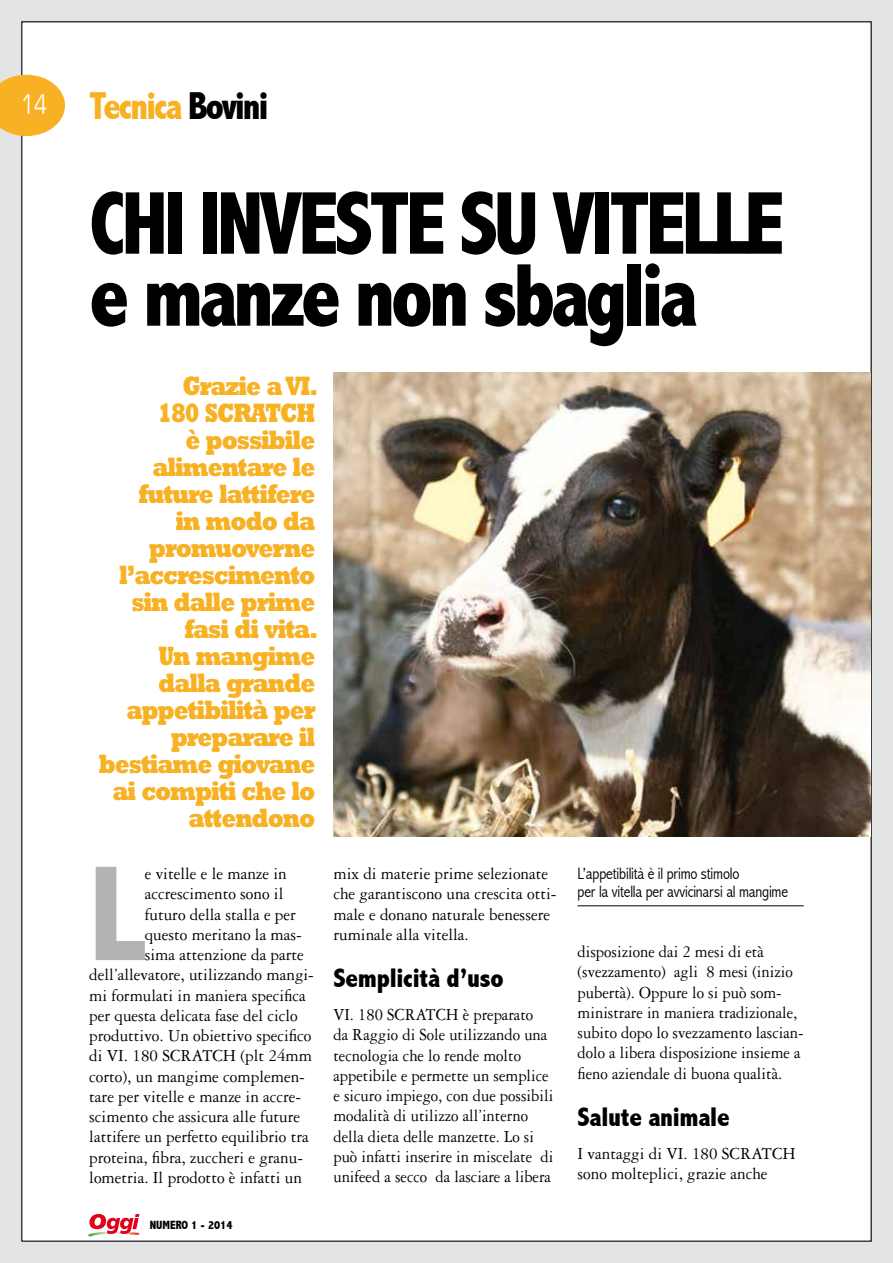
<style>
.page{position:relative;width:893px;height:1263px;background:#fff}
.page>*{position:absolute;margin:0;border:0;box-sizing:border-box;transform-origin:0 0}
.t1{font:800 condensed 136.95px "Abadi";color:#b1b3b4;scale:.95 1}
.t2{font:800 condensed 90px/72px "Abadi";letter-spacing:-.05em;color:#000;scale:.95 1}
.t3{font:800 condensed 39px "Abadi";letter-spacing:-.05em;color:#f8b122;scale:.95 1}
.t4{font:29.4px "Eurostile";color:#fff;scale:.71 1}
.t5{font:800 27px/27px "Rockwell Std";letter-spacing:-.05em;color:#f8b122;text-align:right;scale:.8 1}
.t6{font:800 condensed 27px "Abadi";letter-spacing:-.01em;color:#000}
.t7{font:18px/20.2px "Garamond 3 LT Std";color:#000;scale:.95 1}
.t8{font:18px/20.2px "Garamond 3 LT Std";color:#000;scale:.92 1}
.t9{font:300 condensed 16.5px/18px "Abadi";letter-spacing:-.01em;color:#000}
.t10{font:800 condensed 12px "Abadi";color:#000}
.s1{color:#000}
</style>
<div class="page">
<div style="left:0;top:0;width:893px;height:1263px;background:linear-gradient(to right,#e3e4e4,#e3e4e4)"></div>
<div style="left:22px;top:22px;width:849px;height:1219px;background:#fff"></div>
<svg style="left:0;top:75px;width:65px;height:61px;background:#f8bc44"></svg>
<svg style="left:88px;top:1214px;width:52px;height:22px"></svg>
<img style="left:333px;top:373px;width:538px;height:464px">
<hr style="left:578px;top:905px;width:226px;height:1px;background:#000">
<h3 class="t4" style="left:21px;top:89px;width:38px">14</h3>
<h3 class="t3" style="left:89px;top:83px;width:190px">Tecnica <span class="s1">Bovini</span></h3>
<h2 class="t2" style="left:89px;top:188px;width:733px">CHI INVESTE SU VITELLE e manze non sbaglia</h2>
<h3 class="t5" style="left:99px;top:372px;width:275px">Grazie a VI.<br>180 SCRATCH<br>è possibile alimentare le future lattifere<br>in modo da promuoverne l’accrescimento sin dalle prime fasi di vita.<br>Un mangime dalla grande appetibilità per preparare il bestiame giovane ai compiti che lo attendono</h3>
<h1 class="t1" style="left:89px;top:835px;width:59px">L</h1>
<p class="t7" style="left:145px;top:864px;width:151px">e vitelle e le manze in</p>
<p class="t7" style="left:145px;top:884px;width:147px">accrescimento sono il</p>
<p class="t7" style="left:145px;top:904px;width:160px">futuro della stalla e per</p>
<p class="t7" style="left:145px;top:924px;width:167px">questo meritano la mas-</p>
<p class="t7" style="left:145px;top:945px;width:169px">sima attenzione da parte</p>
<p class="t7" style="left:89px;top:965px;width:238px">dell’allevatore, utilizzando mangi-</p>
<p class="t7" style="left:89px;top:985px;width:230px">mi formulati in maniera specifica</p>
<p class="t7" style="left:89px;top:1005px;width:221px">per questa delicata fase del ciclo</p>
<p class="t7" style="left:89px;top:1026px;width:235px">produttivo. Un obiettivo specifico</p>
<p class="t7" style="left:89px;top:1046px;width:236px">di VI. 180 SCRATCH (plt 24mm</p>
<p class="t7" style="left:89px;top:1066px;width:228px">corto), un mangime complemen-</p>
<p class="t7" style="left:89px;top:1086px;width:224px">tare per vitelle e manze in accre-</p>
<p class="t7" style="left:89px;top:1107px;width:223px">scimento che assicura alle future</p>
<p class="t7" style="left:89px;top:1127px;width:232px">lattifere un perfetto equilibrio tra</p>
<p class="t7" style="left:89px;top:1147px;width:226px">proteina, fibra, zuccheri e granu-</p>
<p class="t7" style="left:89px;top:1167px;width:225px">lometria. Il prodotto è infatti un</p>
<p class="t10" style="left:150px;top:1218px;width:84px">NUMERO 1 - 2014</p>
<p class="t7" style="left:333px;top:864px;width:236px">mix di materie prime selezionate che garantiscono una crescita otti&shy;male e donano naturale benessere ruminale alla vitella.</p>
<h3 class="t6" style="left:333px;top:962px;width:172px">Semplicità d’uso</h3>
<p class="t8" style="left:333px;top:1005px;width:241px">VI. 180 SCRATCH è preparato<br>da Raggio di Sole utilizzando una tecnologia che lo rende molto appetibile e permette un semplice e sicuro impiego, con due possibili modalità di utilizzo all’interno della dieta delle manzette. Lo si può infatti inserire in miscelate di unifeed a secco da lasciare a libera</p>
<p class="t9" style="left:578px;top:864px;width:212px">L’appetibilità è il primo stimolo<br>per la vitella per avvicinarsi al mangime</p>
<p class="t8" style="left:578px;top:941px;width:247px">disposizione dai 2 mesi di età (svezzamento) agli 8 mesi (inizio pubertà). Oppure lo si può som&shy;ministrare in maniera tradizionale, subito dopo lo svezzamento lascian&shy;dolo a libera disposizione insieme a fieno aziendale di buona qualità.</p>
<h3 class="t6" style="left:578px;top:1101px;width:154px">Salute animale</h3>
<p class="t7" style="left:578px;top:1143px;width:231px">I vantaggi di VI. 180 SCRATCH sono molteplici, grazie anche</p>
</div>
